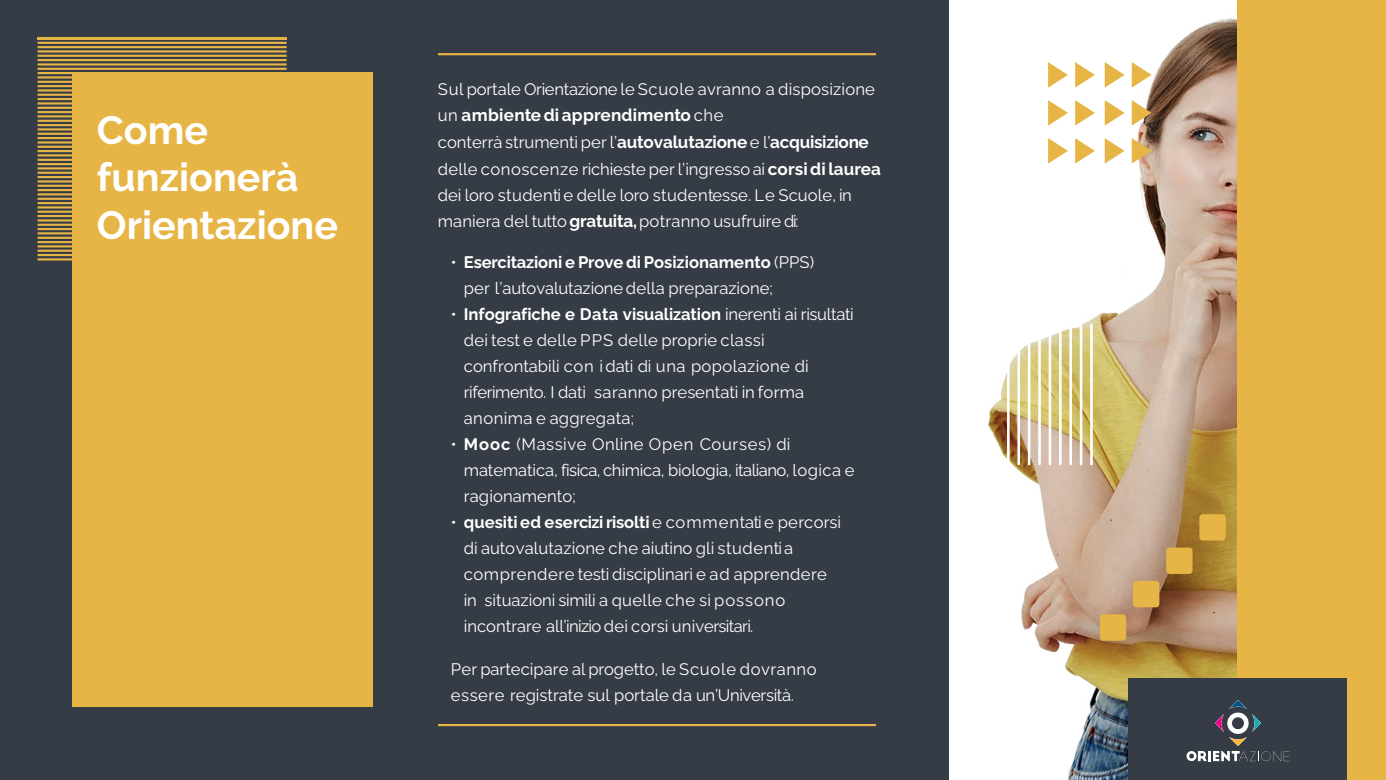
<style>
.page{position:relative;width:1386px;height:780px;background:#fff}
.page>*{position:absolute;margin:0;border:0;box-sizing:border-box;transform-origin:0 0}
.t1{font:700 39.38px "Raleway";color:#fff}
.t2{font:700 17.15px "Raleway";letter-spacing:-.01em;color:#fff}
.t3{font:700 17.15px "Raleway";letter-spacing:.015em;color:#fff}
.t4{font:16.62px/25.9px "Raleway";letter-spacing:.005em;color:#fff}
.s1{font-weight:400;font-size:16.62px}
.s2{font-weight:700;font-size:17.15px}
.s3{font-weight:700}
</style>
<div class="page">
<div style="left:0;top:0;width:947px;height:779px;background:#353c45"></div>
<hr style="left:38px;top:42px;width:248px;height:2px;background:#e6b545">
<hr style="left:38px;top:46px;width:248px;height:2px;background:#e6b545">
<hr style="left:38px;top:50px;width:248px;height:2px;background:#e6b545">
<hr style="left:38px;top:55px;width:248px;height:2px;background:#e6b545">
<hr style="left:38px;top:59px;width:248px;height:2px;background:#e6b545">
<hr style="left:38px;top:63px;width:248px;height:2px;background:#e6b545">
<hr style="left:38px;top:68px;width:248px;height:2px;background:#e6b545">
<hr style="left:38px;top:72px;width:248px;height:2px;background:#e6b545">
<hr style="left:38px;top:76px;width:248px;height:2px;background:#e6b545">
<hr style="left:38px;top:81px;width:248px;height:2px;background:#e6b545">
<hr style="left:38px;top:85px;width:248px;height:2px;background:#e6b545">
<hr style="left:38px;top:89px;width:248px;height:2px;background:#e6b545">
<hr style="left:38px;top:94px;width:248px;height:2px;background:#e6b545">
<hr style="left:38px;top:98px;width:248px;height:2px;background:#e6b545">
<hr style="left:38px;top:102px;width:248px;height:2px;background:#e6b545">
<hr style="left:38px;top:107px;width:248px;height:2px;background:#e6b545">
<hr style="left:38px;top:111px;width:248px;height:2px;background:#e6b545">
<hr style="left:38px;top:115px;width:248px;height:2px;background:#e6b545">
<hr style="left:38px;top:120px;width:248px;height:2px;background:#e6b545">
<hr style="left:38px;top:124px;width:248px;height:2px;background:#e6b545">
<hr style="left:38px;top:128px;width:248px;height:2px;background:#e6b545">
<hr style="left:38px;top:133px;width:248px;height:2px;background:#e6b545">
<hr style="left:38px;top:137px;width:248px;height:2px;background:#e6b545">
<hr style="left:38px;top:141px;width:248px;height:2px;background:#e6b545">
<hr style="left:38px;top:146px;width:248px;height:2px;background:#e6b545">
<hr style="left:38px;top:150px;width:248px;height:2px;background:#e6b545">
<hr style="left:38px;top:154px;width:248px;height:2px;background:#e6b545">
<hr style="left:38px;top:159px;width:248px;height:2px;background:#e6b545">
<hr style="left:38px;top:163px;width:248px;height:2px;background:#e6b545">
<hr style="left:38px;top:167px;width:248px;height:2px;background:#e6b545">
<hr style="left:38px;top:171px;width:248px;height:3px;background:#e6b545">
<hr style="left:38px;top:176px;width:248px;height:2px;background:#e6b545">
<hr style="left:38px;top:180px;width:248px;height:2px;background:#e6b545">
<hr style="left:38px;top:185px;width:248px;height:2px;background:#e6b545">
<hr style="left:38px;top:189px;width:248px;height:2px;background:#e6b545">
<hr style="left:38px;top:193px;width:248px;height:2px;background:#e6b545">
<hr style="left:38px;top:198px;width:248px;height:2px;background:#e6b545">
<hr style="left:38px;top:202px;width:248px;height:2px;background:#e6b545">
<hr style="left:38px;top:206px;width:248px;height:2px;background:#e6b545">
<hr style="left:38px;top:210px;width:248px;height:3px;background:#e6b545">
<hr style="left:38px;top:215px;width:248px;height:2px;background:#e6b545">
<hr style="left:38px;top:219px;width:248px;height:2px;background:#e6b545">
<hr style="left:38px;top:223px;width:248px;height:3px;background:#e6b545">
<hr style="left:38px;top:228px;width:248px;height:2px;background:#e6b545">
<hr style="left:38px;top:232px;width:248px;height:2px;background:#e6b545">
<hr style="left:38px;top:236px;width:248px;height:3px;background:#e6b545">
<hr style="left:38px;top:241px;width:248px;height:2px;background:#e6b545">
<hr style="left:38px;top:245px;width:248px;height:2px;background:#e6b545">
<hr style="left:38px;top:249px;width:248px;height:3px;background:#e6b545">
<hr style="left:38px;top:254px;width:248px;height:2px;background:#e6b545">
<hr style="left:38px;top:258px;width:248px;height:2px;background:#e6b545">
<hr style="left:37px;top:37px;width:249px;height:2px;background:#e6b545">
<img style="left:988px;top:17px;width:249px;height:762px">
<div style="left:1237px;top:0;width:148px;height:779px;background:#e6b545"></div>
<div style="left:1128px;top:678px;width:218px;height:101px;background:#353c45"></div>
<svg style="left:1186px;top:751px;width:103px;height:9px"></svg>
<img style="left:1230px;top:700px;width:16px;height:8px">
<img style="left:1215px;top:715px;width:8px;height:16px">
<img style="left:1229px;top:737px;width:17px;height:8px">
<img style="left:1252px;top:714px;width:8px;height:17px">
<svg style="left:1006px;top:323px;width:3px;height:142px"></svg>
<svg style="left:1017px;top:323px;width:2px;height:142px"></svg>
<svg style="left:1027px;top:323px;width:3px;height:142px"></svg>
<svg style="left:1038px;top:323px;width:2px;height:142px"></svg>
<svg style="left:1048px;top:323px;width:3px;height:142px"></svg>
<svg style="left:1058px;top:323px;width:3px;height:142px"></svg>
<svg style="left:1069px;top:323px;width:2px;height:142px"></svg>
<svg style="left:1079px;top:323px;width:3px;height:142px"></svg>
<svg style="left:1090px;top:323px;width:2px;height:142px"></svg>
<svg style="left:1227px;top:712px;width:21px;height:21px"></svg>
<svg style="left:1047px;top:138px;width:20px;height:25px"></svg>
<svg style="left:1047px;top:100px;width:20px;height:26px"></svg>
<svg style="left:1047px;top:62px;width:20px;height:26px"></svg>
<svg style="left:1074px;top:138px;width:20px;height:25px"></svg>
<svg style="left:1074px;top:100px;width:20px;height:26px"></svg>
<svg style="left:1074px;top:62px;width:20px;height:26px"></svg>
<svg style="left:1104px;top:138px;width:20px;height:25px"></svg>
<svg style="left:1104px;top:100px;width:20px;height:26px"></svg>
<svg style="left:1104px;top:62px;width:20px;height:26px"></svg>
<svg style="left:1099px;top:614px;width:27px;height:26px"></svg>
<svg style="left:1131px;top:138px;width:20px;height:25px"></svg>
<svg style="left:1131px;top:100px;width:20px;height:26px"></svg>
<svg style="left:1131px;top:62px;width:20px;height:26px"></svg>
<svg style="left:1132px;top:580px;width:27px;height:27px"></svg>
<svg style="left:1166px;top:547px;width:26px;height:26px"></svg>
<svg style="left:1199px;top:514px;width:26px;height:26px"></svg>
<hr style="left:438px;top:723px;width:437px;height:2px;background:#e6b545">
<hr style="left:438px;top:53px;width:437px;height:2px;background:#e6b545">
<div style="left:72px;top:72px;width:300px;height:634px;background:#e6b545"></div>
<p class="t1" style="left:97px;top:100px;width:113px">Come</p>
<p class="t1" style="left:97px;top:147px;width:203px">funzionerà</p>
<p class="t1" style="left:97px;top:194px;width:243px">Orientazione</p>
<p class="t4" style="left:438px;top:74px;width:438px">Sul portale Orientazione le Scuole avranno a disposizione</p>
<p class="t3" style="left:438px;top:102px;width:287px"><span class="s1">un</span> ambientedi apprendimento <span class="s1">che</span></p>
<p class="t2" style="left:438px;top:129px;width:432px"><span class="s1">conterrà strumenti per l’</span>autovalutazione<span class="s1">e l’</span>acquisizione</p>
<p class="t4" style="left:438px;top:154px;width:444px;line-height:26.2px">delle conoscenze richieste per l’ingresso ai <span class="s2">corsidilaurea </span>dei loro studenti e delle loro studentesse. Le Scuole, in maniera del tutto<span class="s2">gratuita,</span>potranno usufruire di:</p>
<p class="t4" style="left:464px;top:248px;width:352px;text-indent:-13px">• <span class="s3">Esercitazioni e Provedi Posizionamento</span> (PPS) per l’autovalutazione della preparazione;</p>
<p class="t4" style="left:464px;top:299px;width:391px;text-indent:-13px">• <span class="s3">Infografiche e Data visualization</span> inerenti ai risultati dei test e delle PPS delle proprie classi confrontabili con i dati di una popolazione di riferimento. I dati saranno presentati in forma anonima e aggregata;</p>
<p class="t4" style="left:464px;top:429px;width:392px;text-indent:-13px">• <span class="s3">Mooc</span> (Massive Online Open Courses) di matematica, fisica, chimica, biologia, italiano, logica e ragionamento;</p>
<p class="t4" style="left:464px;top:507px;width:379px;text-indent:-13px">• <span class="s3">quesitied esercizirisolti</span> e commentati e percorsi di autovalutazione che aiutino gli studentia comprendere testi disciplinari e ad apprendere in situazioni simili a quelle che si possono incontrare all’iniziodei corsi universitari.</p>
<p class="t4" style="left:451px;top:654px;width:367px">Per partecipare al progetto, le Scuole dovranno essere registrate sul portale da un’Università.</p>
</div>
